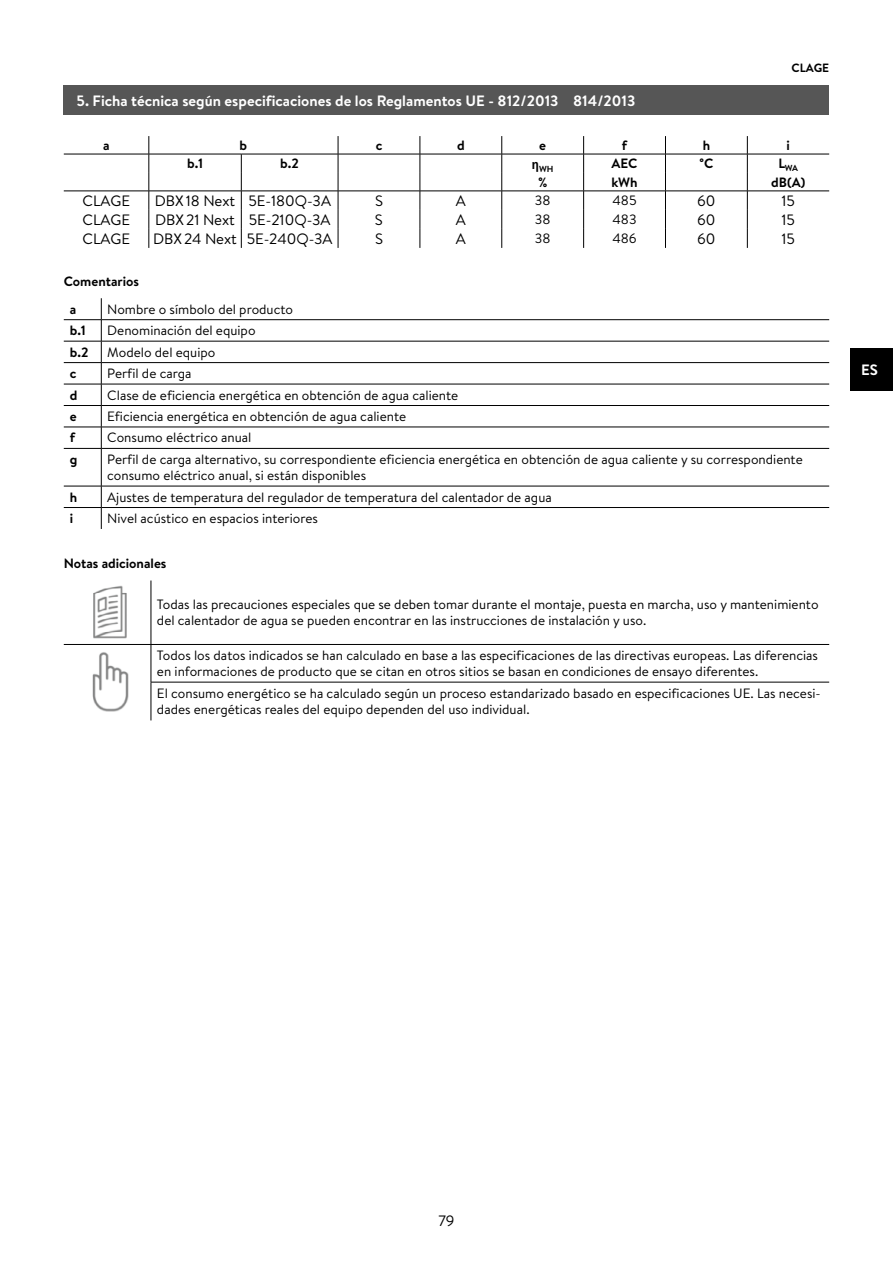
<style>
.page{position:relative;width:893px;height:1263px;background:#fff}
.page>*{position:absolute;margin:0;border:0;box-sizing:border-box;transform-origin:0 0}
.t1{font:15px "Brandon Text";color:#000}
.t2{font:700 15px "Brandon Text";color:#fff}
.t3{font:13.5px/16.2px "Brandon Text";color:#000}
.t4{font:700 13.5px/27.9px "Brandon Text";color:#000}
.t5{font:700 12px "Brandon Text";color:#000}
.t6{font:700 8.7px "Brandon Text";color:#000}
</style>
<div class="page">
<div style="left:850px;top:349px;width:43px;height:42px;background:#000"></div>
<div style="left:64px;top:85px;width:765px;height:30px;background:#565656"></div>
<hr style="left:64px;top:319px;width:37px;height:1px;background:#000">
<hr style="left:101px;top:319px;width:728px;height:1px;background:#000">
<hr style="left:64px;top:341px;width:37px;height:1px;background:#000">
<hr style="left:101px;top:341px;width:728px;height:1px;background:#000">
<hr style="left:64px;top:362px;width:37px;height:1px;background:#000">
<hr style="left:101px;top:362px;width:728px;height:1px;background:#000">
<hr style="left:64px;top:384px;width:37px;height:1px;background:#000">
<hr style="left:101px;top:384px;width:728px;height:1px;background:#000">
<hr style="left:64px;top:405px;width:37px;height:1px;background:#000">
<hr style="left:101px;top:405px;width:728px;height:1px;background:#000">
<hr style="left:64px;top:427px;width:37px;height:1px;background:#000">
<hr style="left:101px;top:427px;width:728px;height:1px;background:#000">
<svg style="left:101px;top:298px;width:1px;height:150px"></svg>
<hr style="left:64px;top:448px;width:37px;height:1px;background:#000">
<hr style="left:101px;top:448px;width:728px;height:1px;background:#000">
<hr style="left:101px;top:449px;width:1px;height:37px;background:#000">
<hr style="left:64px;top:486px;width:37px;height:1px;background:#000">
<hr style="left:101px;top:486px;width:728px;height:1px;background:#000">
<hr style="left:64px;top:507px;width:37px;height:1px;background:#000">
<hr style="left:101px;top:507px;width:728px;height:1px;background:#000">
<svg style="left:101px;top:486px;width:1px;height:43px"></svg>
<hr style="left:151px;top:580px;width:1px;height:64px;background:#000">
<hr style="left:64px;top:644px;width:87px;height:1px;background:#000">
<hr style="left:151px;top:644px;width:678px;height:1px;background:#000">
<hr style="left:151px;top:645px;width:1px;height:37px;background:#000">
<hr style="left:151px;top:682px;width:678px;height:1px;background:#000">
<hr style="left:151px;top:682px;width:1px;height:38px;background:#000">
<img style="left:93px;top:585px;width:34px;height:54px">
<img style="left:92px;top:652px;width:37px;height:60px">
<hr style="left:64px;top:154px;width:85px;height:1px;background:#000">
<hr style="left:149px;top:154px;width:92px;height:1px;background:#000">
<hr style="left:241px;top:154px;width:97px;height:1px;background:#000">
<hr style="left:338px;top:154px;width:82px;height:1px;background:#000">
<hr style="left:420px;top:154px;width:82px;height:1px;background:#000">
<hr style="left:502px;top:154px;width:82px;height:1px;background:#000">
<hr style="left:584px;top:154px;width:81px;height:1px;background:#000">
<hr style="left:665px;top:154px;width:82px;height:1px;background:#000">
<hr style="left:747px;top:154px;width:82px;height:1px;background:#000">
<hr style="left:64px;top:191px;width:85px;height:1px;background:#000">
<hr style="left:149px;top:191px;width:92px;height:1px;background:#000">
<hr style="left:241px;top:191px;width:97px;height:1px;background:#000">
<hr style="left:338px;top:191px;width:82px;height:1px;background:#000">
<hr style="left:420px;top:191px;width:82px;height:1px;background:#000">
<hr style="left:502px;top:191px;width:82px;height:1px;background:#000">
<hr style="left:584px;top:191px;width:81px;height:1px;background:#000">
<hr style="left:665px;top:191px;width:82px;height:1px;background:#000">
<hr style="left:747px;top:191px;width:82px;height:1px;background:#000">
<svg style="left:149px;top:136px;width:1px;height:112px"></svg>
<svg style="left:241px;top:154px;width:1px;height:94px"></svg>
<svg style="left:338px;top:136px;width:1px;height:112px"></svg>
<svg style="left:420px;top:136px;width:1px;height:112px"></svg>
<svg style="left:501px;top:136px;width:1px;height:112px"></svg>
<svg style="left:583px;top:136px;width:1px;height:112px"></svg>
<svg style="left:665px;top:136px;width:1px;height:112px"></svg>
<svg style="left:747px;top:136px;width:1px;height:112px"></svg>
<p class="t2" style="left:77px;top:90px;width:560px">5. Ficha técnica según especificaciones de los Reglamentos UE - 812/2013 814/2013</p>
<p class="t5" style="left:791px;top:60px;width:39px">CLAGE</p>
<p class="t4" style="left:103px;top:131px;width:8px">a</p>
<p class="t4" style="left:240px;top:131px;width:9px">b</p>
<p class="t4" style="left:376px;top:131px;width:8px">c</p>
<p class="t4" style="left:457px;top:131px;width:9px">d</p>
<p class="t4" style="left:539px;top:131px;width:8px">e</p>
<p class="t4" style="left:622px;top:131px;width:7px">f</p>
<p class="t4" style="left:703px;top:131px;width:9px">h</p>
<p class="t4" style="left:786px;top:131px;width:5px">i</p>
<p class="t4" style="left:187px;top:149px;width:17px">b.1</p>
<p class="t4" style="left:280px;top:149px;width:20px">b.2</p>
<p class="t6" style="left:532px;top:163px;width:23px"><sup>η</sup>WH</p>
<p class="t4" style="left:612px;top:149px;width:27px">AEC</p>
<p class="t4" style="left:699px;top:149px;width:15px">°C</p>
<p class="t6" style="left:778px;top:162px;width:21px"><sup>L</sup>WA</p>
<p class="t4" style="left:538px;top:168px;width:11px">%</p>
<p class="t4" style="left:611px;top:168px;width:28px">kWh</p>
<p class="t4" style="left:771px;top:168px;width:36px">dB(A)</p>
<p class="t1" style="left:83px;top:190px;width:49px">CLAGE</p>
<p class="t1" style="left:155px;top:190px;width:178px">DBX18 Next 5E-180Q-3A</p>
<p class="t1" style="left:375px;top:190px;width:9px">S</p>
<p class="t1" style="left:456px;top:190px;width:11px">A</p>
<p class="t3" style="left:535px;top:192px;width:17px">38</p>
<p class="t3" style="left:612px;top:192px;width:26px">485</p>
<p class="t1" style="left:697px;top:190px;width:20px">60</p>
<p class="t1" style="left:781px;top:190px;width:15px">15</p>
<p class="t1" style="left:83px;top:209px;width:49px">CLAGE</p>
<p class="t1" style="left:155px;top:209px;width:177px">DBX21 Next 5E-210Q-3A</p>
<p class="t1" style="left:375px;top:209px;width:9px">S</p>
<p class="t1" style="left:456px;top:209px;width:11px">A</p>
<p class="t3" style="left:535px;top:211px;width:17px">38</p>
<p class="t3" style="left:612px;top:211px;width:26px">483</p>
<p class="t1" style="left:697px;top:209px;width:20px">60</p>
<p class="t1" style="left:781px;top:209px;width:15px">15</p>
<p class="t1" style="left:83px;top:228px;width:49px">CLAGE</p>
<p class="t1" style="left:153px;top:228px;width:181px">DBX24 Next 5E-240Q-3A</p>
<p class="t1" style="left:375px;top:228px;width:9px">S</p>
<p class="t1" style="left:456px;top:228px;width:11px">A</p>
<p class="t3" style="left:535px;top:230px;width:17px">38</p>
<p class="t3" style="left:612px;top:230px;width:26px">486</p>
<p class="t1" style="left:697px;top:228px;width:20px">60</p>
<p class="t1" style="left:781px;top:228px;width:15px">15</p>
<p class="t4" style="left:70px;top:267px;width:71px;text-indent:-6px">Comentarios a</p>
<p class="t3" style="left:107px;top:301px;width:187px">Nombre o símbolo del producto</p>
<p class="t4" style="left:70px;top:316px;width:17px">b.1</p>
<p class="t3" style="left:107px;top:322px;width:150px">Denominación del equipo</p>
<p class="t4" style="left:70px;top:338px;width:20px">b.2</p>
<p class="t3" style="left:107px;top:344px;width:110px">Modelo del equipo</p>
<p class="t4" style="left:70px;top:359px;width:8px">c</p>
<p class="t3" style="left:107px;top:365px;width:86px">Perfil de carga</p>
<p class="t4" style="left:70px;top:381px;width:9px">d</p>
<p class="t3" style="left:107px;top:386px;width:353px">Clase de eficiencia energética en obtención de agua caliente</p>
<p class="t4" style="left:70px;top:402px;width:8px">e</p>
<p class="t3" style="left:107px;top:408px;width:300px">Eficiencia energética en obtención de agua caliente</p>
<p class="t4" style="left:70px;top:423px;width:7px">f</p>
<p class="t3" style="left:107px;top:429px;width:146px">Consumo eléctrico anual</p>
<p class="t4" style="left:70px;top:445px;width:9px">g</p>
<p class="t3" style="left:107px;top:451px;width:697px">Perfil de carga alternativo, su correspondiente eficiencia energética en obtención de agua caliente y su correspondiente consumo eléctrico anual, si están disponibles</p>
<p class="t4" style="left:70px;top:483px;width:9px">h</p>
<p class="t3" style="left:107px;top:488px;width:446px">Ajustes de temperatura del regulador de temperatura del calentador de agua</p>
<p class="t4" style="left:70px;top:504px;width:5px">i</p>
<p class="t3" style="left:107px;top:510px;width:212px">Nivel acústico en espacios interiores</p>
<p class="t4" style="left:64px;top:549px;width:104px">Notas adicionales</p>
<p class="t3" style="left:157px;top:596px;width:663px">Todas las precauciones especiales que se deben tomar durante el montaje, puesta en marcha, uso y mantenimiento del calentador de agua se pueden encontrar en las instrucciones de instalación y uso.</p>
<p class="t3" style="left:157px;top:647px;width:663px">Todos los datos indicados se han calculado en base a las especificaciones de las directivas europeas. Las diferencias en informaciones de producto que se citan en otros sitios se basan en condiciones de ensayo diferentes.</p>
<p class="t3" style="left:157px;top:685px;width:665px">El consumo energético se ha calculado según un proceso estandarizado basado en especificaciones UE. Las necesi&shy;dades energéticas reales del equipo dependen del uso individual.</p>
<p class="t2" style="left:861px;top:360px;width:18px">ES</p>
<p class="t1" style="left:438px;top:1210px;width:18px">79</p>
</div>
